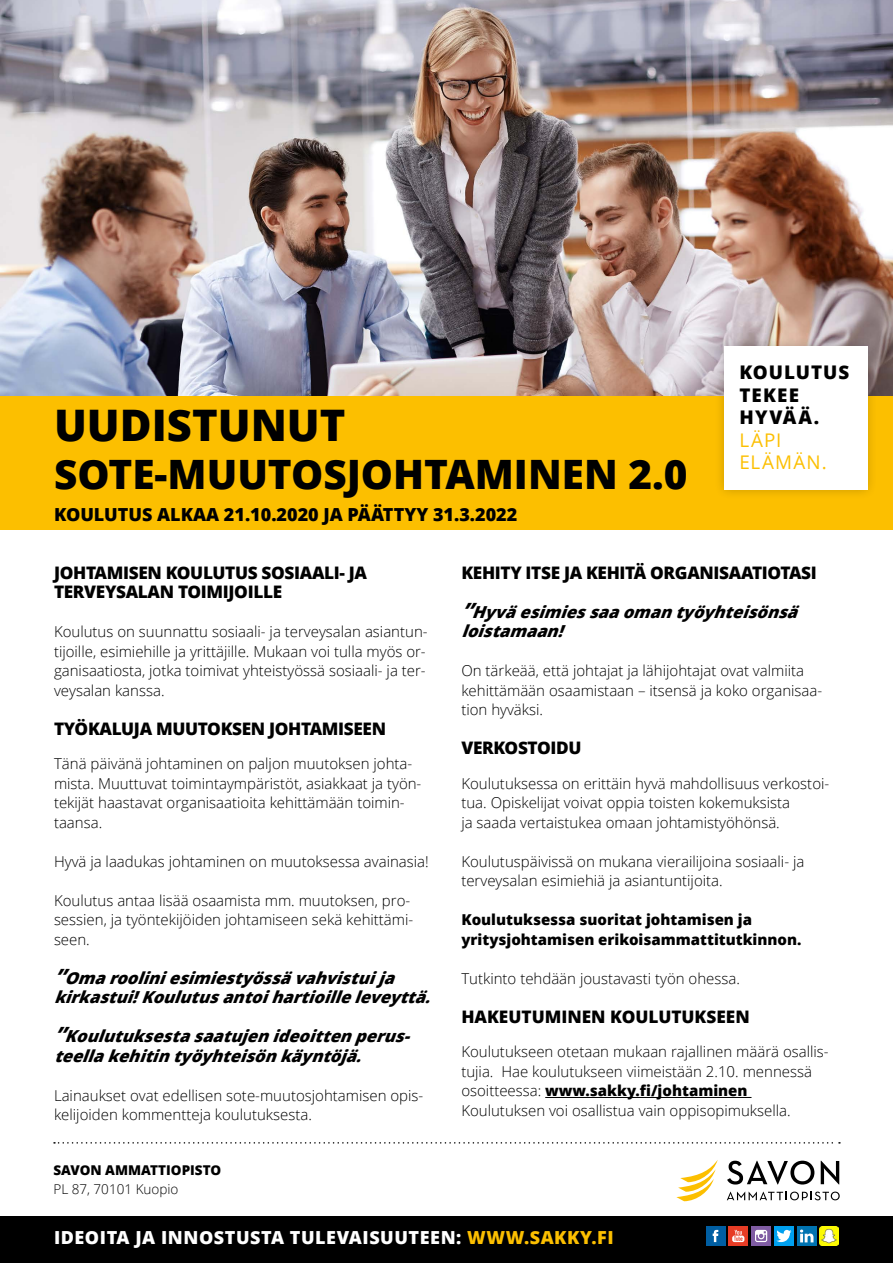
<style>
.page{position:relative;width:893px;height:1263px;background:#fff}
.page>*{position:absolute;margin:0;border:0;box-sizing:border-box;transform-origin:0 0}
.t1{font:800 43.5px "Open Sans";color:#000}
.t2{font:800 40.5px "Open Sans";color:#000}
.t3{font:800 18.75px/22.5px "Open Sans";letter-spacing:.055em;color:#000}
.t4{font:18.75px/22.5px "Open Sans";letter-spacing:.06em;color:#fcbf00}
.t5{font:800 18px "Open Sans";letter-spacing:.03em;color:#fff}
.t6{font:800 18px "Open Sans";color:#000}
.t7{font:800 17.25px/19.5px "Open Sans";letter-spacing:-.02em;color:#000}
.t8{font:800 17.25px "Open Sans";color:#000}
.t9{font:italic 800 16.5px/19.5px "Open Sans";color:#000}
.t10{font:300 15px/19.5px "Open Sans";color:#000}
.t11{font:800 15px/19.5px "Open Sans";color:#000}
.t12{font:800 13.5px "Open Sans";color:#000}
.t13{font:300 13.5px "Open Sans";color:#000}
.s1{font-size:21px}
.s2{font-weight:800}
.s3{color:#fcbf00}
</style>
<div class="page">
<img style="left:0;top:0;width:893px;height:396px">
<div style="left:0;top:396px;width:893px;height:134px;background:#fcbf00"></div>
<hr style="left:545px;top:1097px;width:206px;height:1px;background:#000">
<div style="left:0;top:1216px;width:893px;height:47px;background:#000"></div>
<div style="left:713px;top:336px;width:165px;height:164px;background:#000;opacity:.2"></div>
<div style="left:724px;top:346px;width:143px;height:144px;background:#fff"></div>
<svg style="left:676px;top:1160px;width:42px;height:41px"></svg>
<svg style="left:727px;top:1161px;width:87px;height:23px"></svg>
<svg style="left:821px;top:1161px;width:18px;height:23px"></svg>
<svg style="left:727px;top:1191px;width:113px;height:9px"></svg>
<svg style="left:54px;top:1142px;width:786px;height:1px"></svg>
<div style="left:706px;top:1226px;width:19px;height:20px;background:#005ea2"></div>
<svg style="left:713px;top:1230px;width:5px;height:12px"></svg>
<div style="left:728px;top:1226px;width:20px;height:20px;background:#e73c25"></div>
<svg style="left:732px;top:1230px;width:12px;height:12px"></svg>
<div style="left:751px;top:1226px;width:20px;height:20px;background:#805ca3"></div>
<div style="left:774px;top:1226px;width:20px;height:20px;background:#00a0ef"></div>
<div style="left:797px;top:1226px;width:19px;height:20px;background:#0073b1"></div>
<svg style="left:755px;top:1230px;width:12px;height:12px"></svg>
<svg style="left:776px;top:1230px;width:15px;height:12px"></svg>
<svg style="left:800px;top:1229px;width:13px;height:13px"></svg>
<img style="left:819px;top:1226px;width:20px;height:20px">
<h1 class="t1" style="left:54px;top:400px;width:293px">UUDISTUNUT</h1>
<h2 class="t2" style="left:54px;top:451px;width:635px">SOTE-MUUTOSJOHTAMINEN 2.0</h2>
<p class="t6" style="left:54px;top:504px;width:465px">KOULUTUS ALKAA 21.10.2020 JA PÄÄTTYY 31.3.2022</p>
<p class="t3" style="left:739px;top:361px;width:111px">KOULUTUS<br>TEKEE<br>HYVÄÄ.</p>
<p class="t4" style="left:739px;top:429px;width:89px">LÄPI<br>ELÄMÄN.</p>
<p class="t7" style="left:54px;top:563px;width:315px">JOHTAMISEN KOULUTUS SOSIAALI- JA<br>TERVEYSALAN TOIMIJOILLE</p>
<p class="t10" style="left:54px;top:622px;width:375px">Koulutus on suunnattu sosiaali- ja terveysalan asiantun&shy;tijoille, esimiehille ja yrittäjille. Mukaan voi tulla myös or&shy;ganisaatiosta, jotka toimivat yhteistyössä sosiaali- ja ter&shy;veysalan kanssa.</p>
<p class="t7" style="left:54px;top:719px;width:334px">TYÖKALUJA MUUTOKSEN JOHTAMISEEN</p>
<p class="t10" style="left:54px;top:754px;width:369px">Tänä päivänä johtaminen on paljon muutoksen johta&shy;mista. Muuttuvat toimintaympäristöt, asiakkaat ja työn&shy;tekijät haastavat organisaatioita kehittämään toimin&shy;taansa.</p>
<p class="t10" style="left:54px;top:851px;width:376px">Hyvä ja laadukas johtaminen on muutoksessa avainasia!</p>
<p class="t10" style="left:54px;top:890px;width:361px">Koulutus antaa lisää osaamista mm. muutoksen, pro&shy;sessien, ja työntekijöiden johtamiseen sekä kehittämi&shy;seen.</p>
<p class="t9" style="left:54px;top:968px;width:384px"><span class="s1">”</span>Omarooliniesimiestyössävahvistuija kirkastui!Koulutusantoihartioilleleveyttä.</p>
<p class="t9" style="left:54px;top:1027px;width:363px"><span class="s1">”</span>Koulutuksestasaatujenideoittenperus&shy;teellakehitintyöy hteisönkäy ntöjä.</p>
<p class="t10" style="left:54px;top:1085px;width:371px">Lainaukset ovat edellisen sote-muutosjohtamisen opis&shy;kelijoiden kommentteja koulutuksesta.</p>
<p class="t12" style="left:53px;top:1162px;width:169px">SAVON AMMATTIOPISTO</p>
<p class="t13" style="left:53px;top:1180px;width:126px">PL 87, 70101 Kuopio</p>
<p class="t7" style="left:461px;top:563px;width:357px">KEHITY ITSE JA KEHITÄ ORGANISAATIOTASI</p>
<p class="t9" style="left:461px;top:602px;width:344px"><span class="s1">”</span>Hyväesimiessaaomantyöyhteisönsä loistamaan!</p>
<p class="t10" style="left:461px;top:661px;width:362px">On tärkeää, että johtajat ja lähijohtajat ovat valmiita kehittämään osaamistaan – itsensä ja koko organisaa&shy;tion hyväksi.</p>
<p class="t7" style="left:461px;top:738px;width:122px">VERKOSTOIDU</p>
<p class="t10" style="left:461px;top:773px;width:369px">Koulutuksessa on erittäin hyvä mahdollisuus verkostoi&shy;tua. Opiskelijat voivat oppia toisten kokemuksista<br>ja saada vertaistukea omaan johtamistyöhönsä.</p>
<p class="t10" style="left:461px;top:851px;width:345px">Koulutuspäivissä on mukana vierailijoina sosiaali- ja terveysalan esimiehiä ja asiantuntijoita.</p>
<p class="t11" style="left:461px;top:910px;width:342px">Koulutuksessa suoritat johtamisen ja yritysjohtamisen erikoisammattitutkinnon.</p>
<p class="t10" style="left:461px;top:968px;width:280px">Tutkinto tehdään joustavasti työn ohessa.</p>
<p class="t8" style="left:461px;top:1007px;width:290px">HAKEUTUMINEN KOULUTUKSEEN</p>
<p class="t10" style="left:461px;top:1042px;width:369px">Koulutukseen otetaan mukaan rajallinen määrä osallis&shy;tujia. Hae koulutukseen viimeistään 2.10. mennessä osoitteessa: <span class="s2">www.sakky.fi/johtaminen </span>Koulutuksen voi osallistua vain oppisopimuksella.</p>
<p class="t5" style="left:54px;top:1227px;width:561px">IDEOITA JA INNOSTUSTA TULEVAISUUTEEN: <span class="s3">WWW.SAKKY.FI</span></p>
</div>
